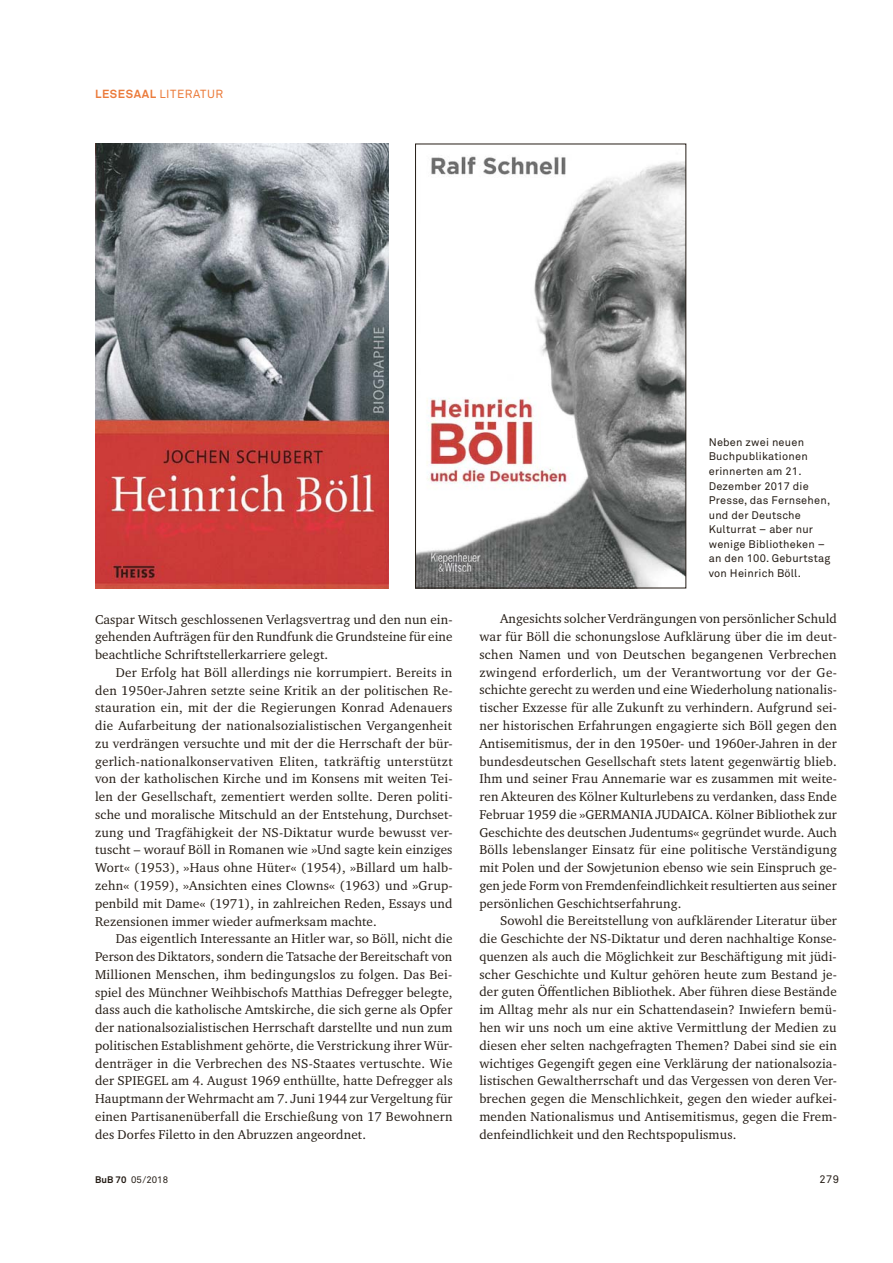
<style>
.page{position:relative;width:893px;height:1263px;background:#fff}
.page>*{position:absolute;margin:0;border:0;box-sizing:border-box;transform-origin:0 0}
.t1{font:13.05px/17.7px "Charter ITC Pro";letter-spacing:.01em;color:#251d16;text-align:justify}
.t2{font:11.7px "Akkurat Pro";letter-spacing:.05em;color:#eb7b3b}
.t3{font:10.95px/14.5px "Akkurat Pro";letter-spacing:.02em;color:#251d16}
.t4{font:9.45px "Akkurat Pro Regular 2";letter-spacing:.01em;color:#251d16}
.s1{font-weight:700}
.s2{font-family:"Akkurat Pro Bold 2"}
</style>
<div class="page">
<img style="left:95px;top:144px;width:293px;height:444px">
<img style="left:417px;top:156px;width:267px;height:430px">
<div style="left:415px;top:144px;width:271px;height:444px;border:1px solid #251d16"></div>
<p class="t2" style="left:95px;top:89px;width:130px"><span class="s1">LESESAAL</span> LITERATUR</p>
<p class="t1" style="left:95px;top:611px;width:359px">Caspar Witsch geschlossenen Verlagsvertrag und den nun ein&shy;gehenden Aufträgen für den Rundfunk die Grundsteine für eine beachtliche Schriftstellerkarriere gelegt.</p>
<p class="t1" style="left:95px;top:664px;width:359px;text-indent:21px">Der Erfolg hat Böll allerdings nie korrumpiert. Bereits in den 1950er-Jahren setzte seine Kritik an der politischen Re&shy;stauration ein, mit der die Regierungen Konrad Adenauers die Aufarbeitung der nationalsozialistischen Vergangenheit zu verdrängen versuchte und mit der die Herrschaft der bür&shy;gerlich-nationalkonservativen Eliten, tatkräftig unterstützt von der katholischen Kirche und im Konsens mit weiten Tei&shy;len der Gesellschaft, zementiert werden sollte. Deren politi&shy;sche und moralische Mitschuld an der Entstehung, Durchset&shy;zung und Tragfähigkeit der NS-Diktatur wurde bewusst ver&shy;tuscht – worauf Böll in Romanen wie »Und sagte kein einziges Wort« (1953), »Haus ohne Hüter« (1954), »Billard um halb&shy;zehn« (1959), »Ansichten eines Clowns« (1963) und »Grup&shy;penbild mit Dame« (1971), in zahlreichen Reden, Essays und Rezensionen immer wieder aufmerksam machte.</p>
<p class="t1" style="left:95px;top:931px;width:359px;text-indent:21px">Das eigentlich Interessante an Hitler war, so Böll, nicht die Person des Diktators, sondern die Tatsache der Bereitschaft von Millionen Menschen, ihm bedingungslos zu folgen. Das Bei&shy;spiel des Münchner Weihbischofs Matthias Defregger belegte, dass auch die katholische Amtskirche, die sich gerne als Opfer der nationalsozialistischen Herrschaft darstellte und nun zum politischen Establishment gehörte, die Verstrickung ihrer Wür&shy;denträger in die Verbrechen des NS-Staates vertuschte. Wie der SPIEGEL am 4. August 1969 enthüllte, hatte Defregger als Hauptmann der Wehrmacht am 7. Juni 1944 zur Vergeltung für einen Partisanenüberfall die Erschießung von 17 Bewohnern des Dorfes Filetto in den Abruzzen angeordnet.</p>
<p class="t3" style="left:709px;top:436px;width:123px">Neben zwei neuen<br>Buchpublikationen erinnerten am 21.<br>Dezember 2017 die<br>Presse, das Fernsehen, und der Deutsche<br>Kulturrat – aber nur wenige Bibliotheken – an den 100. Geburtstag von Heinrich Böll.</p>
<p class="t1" style="left:479px;top:611px;width:359px;text-indent:21px">Angesichts solcher Verdrängungen von persönlicher Schuld war für Böll die schonungslose Aufklärung über die im deut&shy;schen Namen und von Deutschen begangenen Verbrechen zwingend erforderlich, um der Verantwortung vor der Ge&shy;schichte gerecht zu werden und eine Wiederholung nationalis&shy;tischer Exzesse für alle Zukunft zu verhindern. Aufgrund sei&shy;ner historischen Erfahrungen engagierte sich Böll gegen den Antisemitismus, der in den 1950er- und 1960er-Jahren in der bundesdeutschen Gesellschaft stets latent gegenwärtig blieb.<br>Ihm und seiner Frau Annemarie war es zusammen mit weite&shy;ren Akteuren des Kölner Kulturlebens zu verdanken, dass Ende Februar 1959 die »GERMANIA JUDAICA. Kölner Bibliothek zur Geschichte des deutschen Judentums« gegründet wurde. Auch Bölls lebenslanger Einsatz für eine politische Verständigung mit Polen und der Sowjetunion ebenso wie sein Einspruch ge&shy;gen jede Form von Fremdenfeindlichkeit resultierten aus seiner persönlichen Geschichtserfahrung.</p>
<p class="t1" style="left:479px;top:913px;width:359px;text-indent:21px">Sowohl die Bereitstellung von aufklärender Literatur über die Geschichte der NS-Diktatur und deren nachhaltige Konse&shy;quenzen als auch die Möglichkeit zur Beschäftigung mit jüdi&shy;scher Geschichte und Kultur gehören heute zum Bestand je&shy;der guten Öffentlichen Bibliothek. Aber führen diese Bestände im Alltag mehr als nur ein Schattendasein? Inwiefern bemü&shy;hen wir uns noch um eine aktive Vermittlung der Medien zu diesen eher selten nachgefragten Themen? Dabei sind sie ein wichtiges Gegengift gegen eine Verklärung der nationalsozia&shy;listischen Gewaltherrschaft und das Vergessen von deren Ver&shy;brechen gegen die Menschlichkeit, gegen den wieder aufkei&shy;menden Nationalismus und Antisemitismus, gegen die Frem&shy;denfeindlichkeit und den Rechtspopulismus.</p>
<p class="t4" style="left:95px;top:1174px;width:75px"><span class="s2">BuB 70</span> 05/2018</p>
<p class="t3" style="left:819px;top:1173px;width:21px">279</p>
</div>
